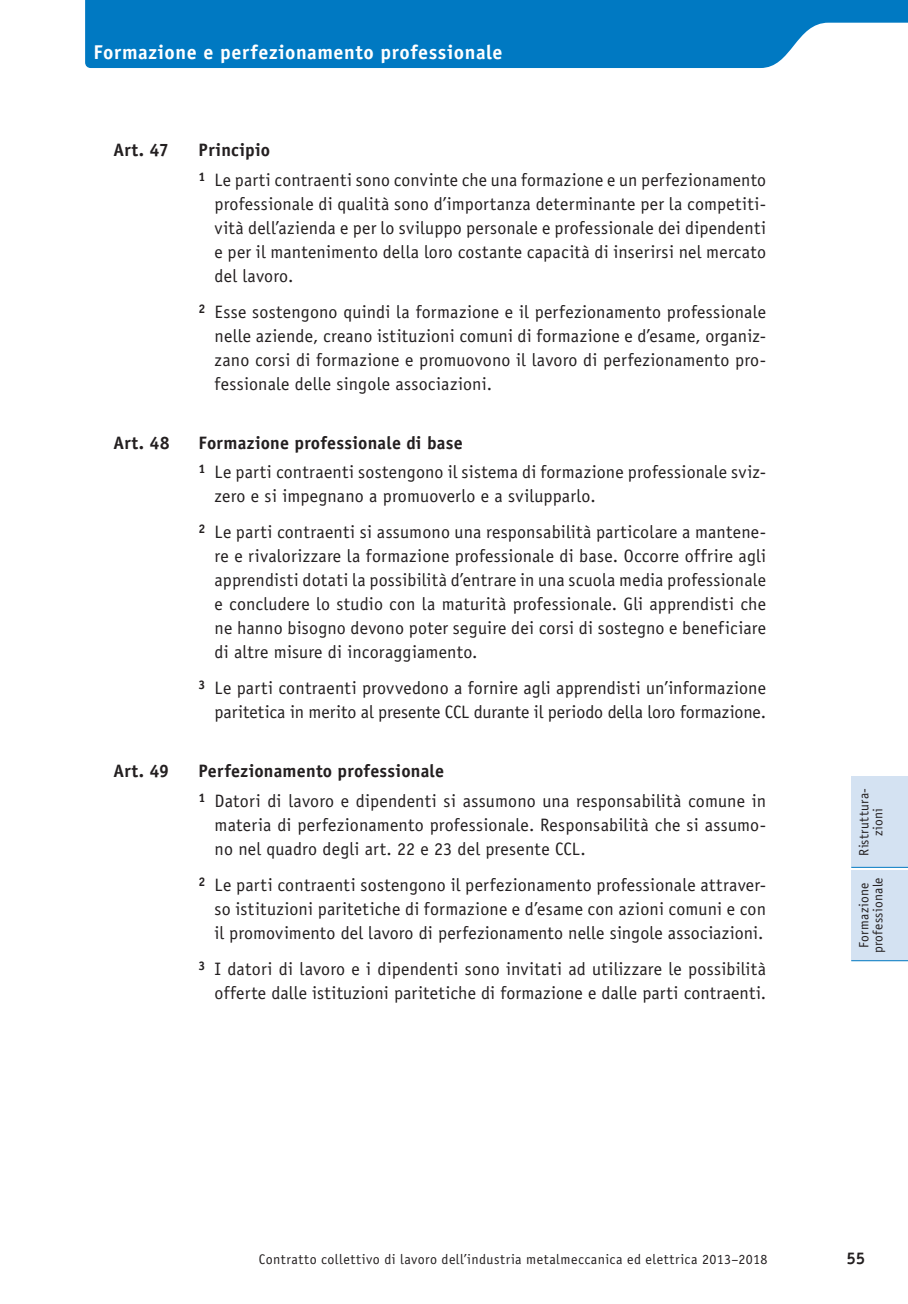
<style>
.page{position:relative;width:908px;height:1304px;background:#fff}
.page>*{position:absolute;margin:0;border:0;box-sizing:border-box;transform-origin:0 0}
.t1{font:700 20px "Officina Sans Std";letter-spacing:.025em;color:#fff}
.t2{font:18px/24px "Officina Sans Std";letter-spacing:.01em;color:#231f20}
.t3{font:700 18px "Officina Sans Std";letter-spacing:.01em;color:#231f20}
.t4{font:700 17px "Officina Sans Std";color:#231f20}
.t5{font:14px "Officina Sans Std";letter-spacing:.035em;color:#231f20}
.t6{font:13.6px/14px "Officina Sans Std";letter-spacing:.02em;color:#231f20;text-align:center}
.s1{font-weight:700}
</style>
<div class="page">
<svg style="left:85px;top:0;width:822px;height:68px;background:#1785c7"></svg>
<div style="left:850px;top:870px;width:57px;height:91px;background:#d4e2f2"></div>
<hr style="left:850px;top:960px;width:57px;height:1px;background:#0079c2">
<div style="left:850px;top:777px;width:57px;height:90px;background:#d4e2f2"></div>
<hr style="left:850px;top:867px;width:57px;height:1px;background:#0079c2">
<p class="t1" style="left:93px;top:39px;width:410px">Formazione e perfezionamento professionale</p>
<p class="t3" style="left:113px;top:139px;width:57px">Art. 47</p>
<p class="t2" style="left:198px;top:136px;width:568px;line-height:29.6px"><span class="s1">Principio<br></span><sup>1</sup> Le parti contraenti sono convinte che una formazione e un -perfezionamento</p>
<p class="t2" style="left:214px;top:192px;width:552px;text-align:justify">professionale di qualità sono d’importanza determinante per la competiti&shy;vità dell’azienda e per lo sviluppo personale e professionale dei -dipendenti e per il mantenimento della loro costante capacità di inserirsi nel -mercato del lavoro.</p>
<p class="t2" style="left:214px;top:300px;width:553px;text-align:justify;text-indent:-16px"><sup>2</sup> Esse sostengono quindi la formazione e il perfezionamento professionale nelle aziende, creano istituzioni comuni di formazione e d’esame, organiz&shy;zano corsi di formazione e promuovono il lavoro di perfezionamento pro&shy;fessionale delle singole associazioni.</p>
<p class="t3" style="left:113px;top:431px;width:58px">Art. 48</p>
<p class="t2" style="left:198px;top:428px;width:568px;line-height:29.6px"><span class="s1">Formazione professionale di base<br></span><sup>1</sup> Le parti contraenti sostengono il sistema di formazione professionale sviz-</p>
<p class="t2" style="left:198px;top:478px;width:568px;line-height:36px;text-indent:16px">zero e si impegnano a promuoverlo e a svilupparlo.<br><sup>2</sup> Le parti contraenti si assumono una responsabilità particolare a mantene-</p>
<p class="t2" style="left:214px;top:544px;width:552px;text-align:justify">re e rivalorizzare la formazione professionale di base. Occorre offrire agli apprendisti dotati la possibilità d’entrare in una scuola media -professionale e concludere lo studio con la maturità professionale. Gli apprendisti che ne hanno bisogno devono poter seguire dei corsi di sostegno e -beneficiare di altre misure di incoraggiamento.</p>
<p class="t2" style="left:198px;top:676px;width:568px;text-align:right"><sup>3</sup> Le parti contraenti provvedono a fornire agli apprendisti un’informazione paritetica in merito al presente CCL durante il periodo della loro formazione.</p>
<p class="t3" style="left:113px;top:760px;width:57px">Art. 49</p>
<p class="t2" style="left:198px;top:756px;width:568px;line-height:29.6px"><span class="s1">Perfezionamento professionale<br></span><sup>1</sup> Datori di lavoro e dipendenti si assumono una responsabilità comune in</p>
<p class="t2" style="left:214px;top:813px;width:552px">materia di perfezionamento professionale. Responsabilità che si assumo&shy;no nel quadro degli art. 22 e 23 del presente CCL.</p>
<p class="t2" style="left:214px;top:873px;width:552px;text-align:justify;text-indent:-16px"><sup>2</sup> Le parti contraenti sostengono il perfezionamento professionale attraver&shy;so istituzioni paritetiche di formazione e d’esame con azioni comuni e con il promovimento del lavoro di perfezionamento nelle singole -associazioni.</p>
<p class="t2" style="left:198px;top:957px;width:568px;text-align:right"><sup>3</sup> I datori di lavoro e i dipendenti sono invitati ad utilizzare le possibilità offerte dalle istituzioni paritetiche di formazione e dalle parti -contraenti.</p>
<p class="t6" style="left:856px;top:856px;width:69px;rotate:-90deg">Ristruttura&shy;zioni</p>
<p class="t6" style="left:856px;top:953px;width:78px;rotate:-90deg">Formazione professionale</p>
<p class="t5" style="left:259px;top:1251px;width:509px">Contratto collettivo di lavoro dell’industria metalmeccanica ed elettrica 2013–2018</p>
<p class="t4" style="left:846px;top:1248px;width:20px">55</p>
</div>
